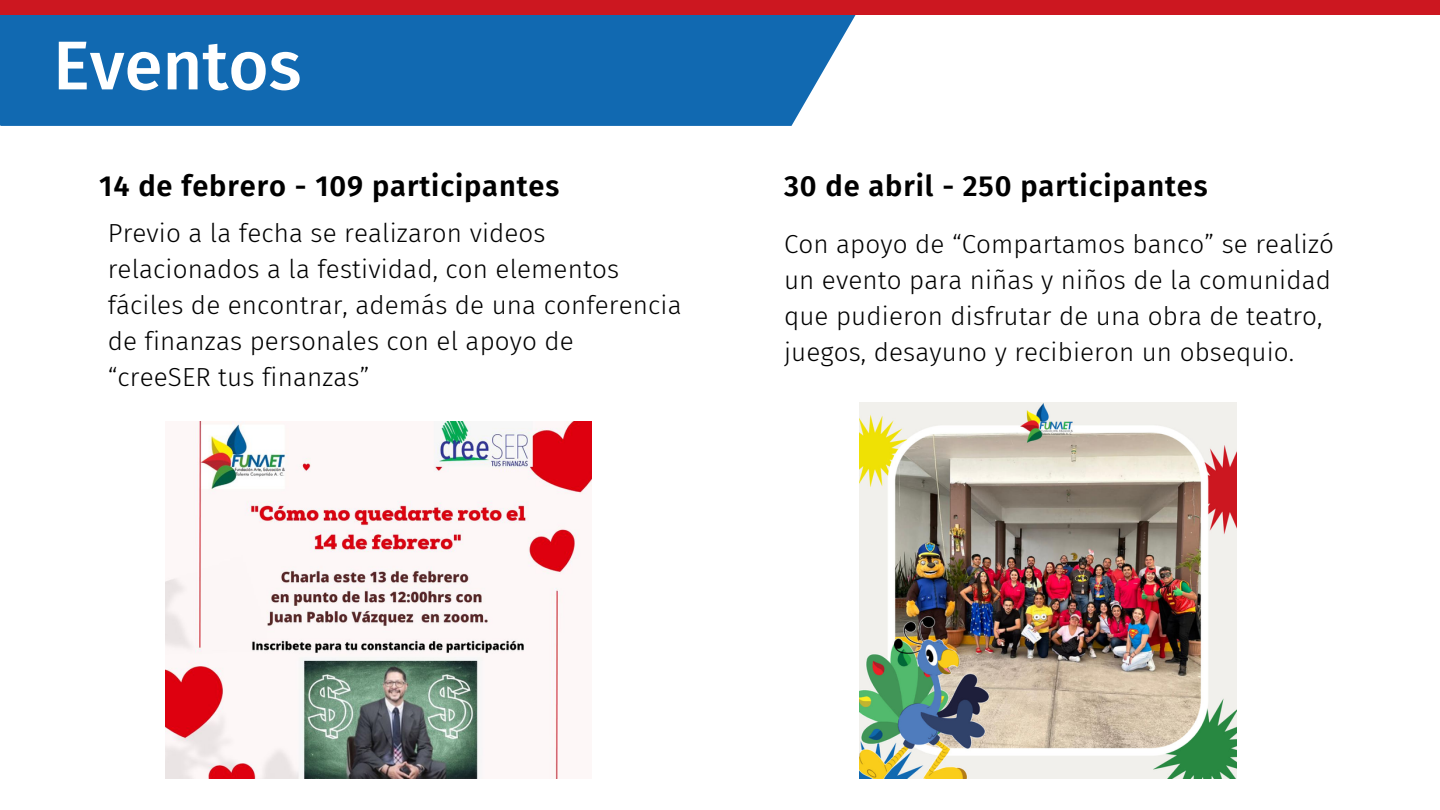
<style>
.page{position:relative;width:1440px;height:810px;background:#fff}
.page>*{position:absolute;margin:0;border:0;box-sizing:border-box;transform-origin:0 0}
.t1{font:500 69px "Fira Sans";color:#fff}
.t2{font:600 29px "Fira Sans";letter-spacing:.03em;color:#000}
.t3{font:300 26px/36px "Fira Sans";letter-spacing:.005em;color:#000}
</style>
<div class="page">
<div style="left:0;top:0;width:860px;height:126px;background:#1169b1"></div>
<div style="left:0;top:0;width:1440px;height:14px;background:#cc1720"></div>
<img style="left:165px;top:422px;width:426px;height:357px">
<img style="left:860px;top:402px;width:376px;height:377px">
<h1 class="t1" style="left:53px;top:25px;width:250px">Eventos</h1>
<p class="t2" style="left:99px;top:169px;width:462px">14 de febrero - 109 participantes</p>
<p class="t3" style="left:108px;top:216px;width:575px">Previo a la fecha se realizaron videos relacionados a la festividad, con elementos fáciles de encontrar, además de una conferencia de finanzas personales con el apoyo de “creeSER tus finanzas”</p>
<p class="t2" style="left:784px;top:169px;width:425px">30 de abril - 250 participantes</p>
<p class="t3" style="left:784px;top:226px;width:552px">Con apoyo de “Compartamos banco” se realizó un evento para niñas y niños de la comunidad que pudieron disfrutar de una obra de teatro, juegos, desayuno y recibieron un obsequio.</p>
</div>
